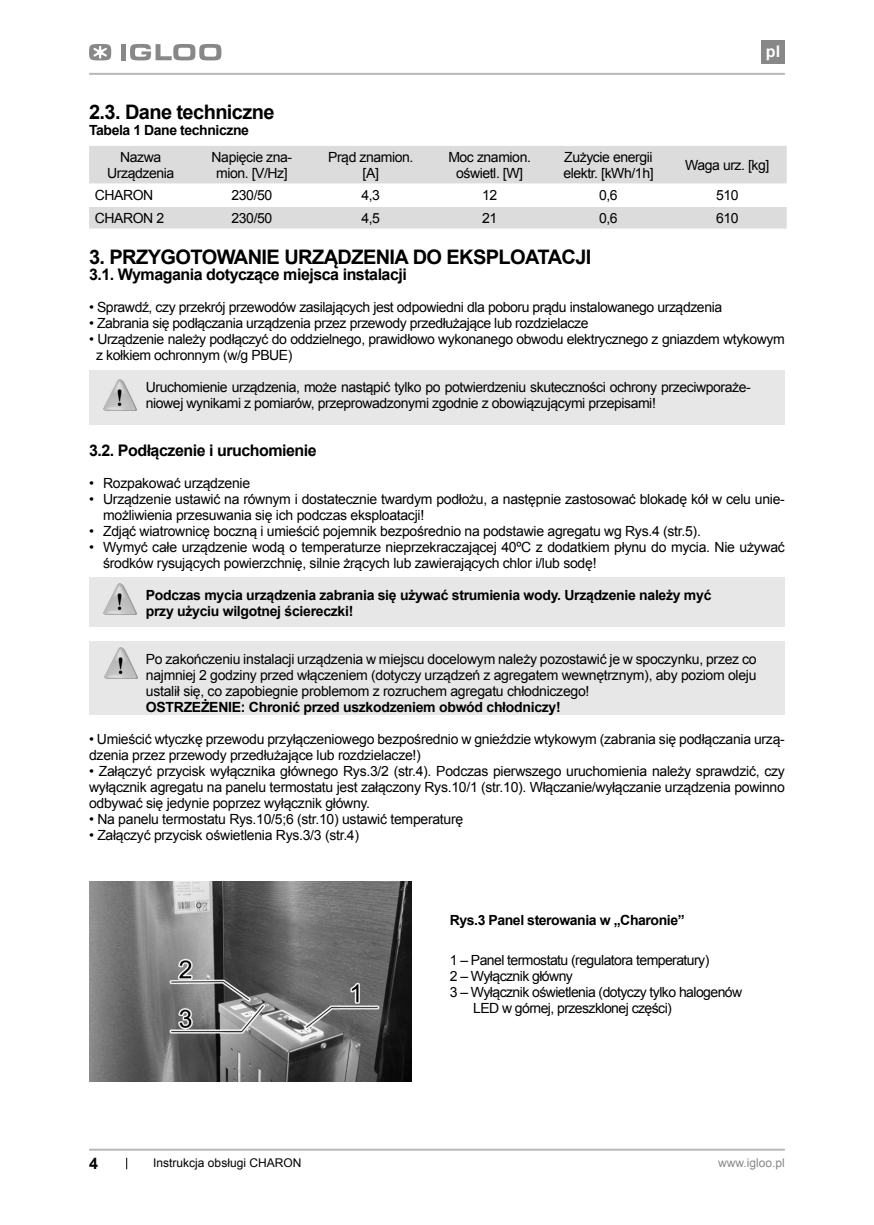
<style>
.page{position:relative;width:874px;height:1225px;background:#fff}
.page>*{position:absolute;margin:0;border:0;box-sizing:border-box;transform-origin:0 0}
.t1{font:700 20px "Arial";letter-spacing:-.03em;color:#000}
.t2{font:700 16px "Arial";letter-spacing:-.03em;color:#000}
.t3{font:700 16px "Arial";color:#fff}
.t4{font:14px/16px "Arial";letter-spacing:-.02em;color:#000}
.t5{font:700 14px/16px "Arial";letter-spacing:-.02em;color:#000}
.t6{font:14px "Arial";letter-spacing:-.04em;color:#000}
.t7{font:12px "Arial";color:#000}
.t8{font:12px "Arial";color:#888}
</style>
<div class="page">
<hr style="left:89px;top:73px;width:695px;height:2px;background:#b8b8b8">
<hr style="left:89px;top:1148px;width:695px;height:2px;background:#b8b8b8">
<div style="left:760px;top:40px;width:24px;height:23px;background:#888"></div>
<svg style="left:126px;top:1157px;width:1px;height:12px"></svg>
<svg style="left:89px;top:44px;width:22px;height:17px"></svg>
<div style="left:121px;top:44px;width:5px;height:16px;background:#888"></div>
<svg style="left:130px;top:44px;width:91px;height:17px"></svg>
<div style="left:89px;top:577px;width:695px;height:49px;background:#e7e7e7"></div>
<img style="left:104px;top:583px;width:32px;height:31px">
<svg style="left:89px;top:146px;width:697px;height:82px;fill:#dcdcdc"></svg>
<div style="left:89px;top:641px;width:695px;height:73px;background:#e7e7e7"></div>
<img style="left:105px;top:647px;width:32px;height:31px">
<div style="left:89px;top:370px;width:695px;height:54px;background:#e7e7e7"></div>
<img style="left:104px;top:380px;width:32px;height:31px">
<img style="left:89px;top:881px;width:322px;height:200px">
<p class="t3" style="left:765px;top:42px;width:16px">pl</p>
<h1 class="t1" style="left:89px;top:100px;width:187px">2.3. Dane techniczne</h1>
<p class="t5" style="left:89px;top:122px;width:161px">Tabela 1 Dane techniczne</p>
<p class="t4" style="left:107px;top:149px;width:69px;text-align:center">Nazwa<br>Urządzenia</p>
<p class="t4" style="left:211px;top:149px;width:82px;text-align:center">Napięcie zna&shy;mion. [V/Hz]</p>
<p class="t4" style="left:328px;top:149px;width:87px;text-align:center">Prąd znamion. [A]</p>
<p class="t4" style="left:448px;top:149px;width:84px;text-align:center">Moc znamion. oświetl. [W]</p>
<p class="t4" style="left:563px;top:149px;width:92px">Zużycie energii elektr. [kWh/1h]</p>
<p class="t4" style="left:684px;top:157px;width:86px">Waga urz. [kg]</p>
<p class="t4" style="left:95px;top:187px;width:60px">CHARON</p>
<p class="t4" style="left:231px;top:187px;width:42px">230/50</p>
<p class="t4" style="left:361px;top:187px;width:20px">4,3</p>
<p class="t4" style="left:482px;top:187px;width:17px">12</p>
<p class="t4" style="left:599px;top:187px;width:20px">0,6</p>
<p class="t4" style="left:715px;top:187px;width:24px">510</p>
<p class="t4" style="left:95px;top:210px;width:71px">CHARON 2</p>
<p class="t4" style="left:231px;top:210px;width:42px">230/50</p>
<p class="t4" style="left:361px;top:210px;width:20px">4,5</p>
<p class="t4" style="left:482px;top:210px;width:17px">21</p>
<p class="t4" style="left:599px;top:210px;width:20px">0,6</p>
<p class="t4" style="left:715px;top:210px;width:24px">610</p>
<h1 class="t1" style="left:89px;top:246px;width:503px">3. PRZYGOTOWANIE URZĄDZENIA DO EKSPLOATACJI</h1>
<p class="t2" style="left:89px;top:266px;width:319px">3.1. Wymagania dotyczące miejsca instalacji</p>
<p class="t4" style="left:89px;top:299px;width:634px">• Sprawdź, czy przekrój przewodów zasilających jest odpowiedni dla poboru prądu instalowanego urządzenia</p>
<p class="t4" style="left:89px;top:315px;width:500px">• Zabrania się podłączania urządzenia przez przewody przedłużające lub rozdzielacze</p>
<p class="t4" style="left:96px;top:331px;width:690px;text-indent:-7px">• Urządzenie należy podłączyć do oddzielnego, prawidłowo wykonanego obwodu elektrycznego z gniazdem wtykowym z kołkiem ochronnym (w/g PBUE)</p>
<p class="t4" style="left:146px;top:379px;width:606px">Uruchomienie urządzenia, może nastąpić tylko po potwierdzeniu skuteczności ochrony przeciwporaże&shy;niowej wynikami z pomiarów, przeprowadzonymi zgodnie z obowiązującymi przepisami!</p>
<p class="t2" style="left:89px;top:442px;width:229px">3.2. Podłączenie i uruchomienie</p>
<p class="t4" style="left:89px;top:475px;width:162px">• Rozpakować urządzenie</p>
<p class="t4" style="left:103px;top:491px;width:683px;text-indent:-14px">• Urządzenie ustawić na równym i dostatecznie twardym podłożu, a następnie zastosować blokadę kół w celu unie&shy;możliwienia przesuwania się ich podczas eksploatacji!</p>
<p class="t4" style="left:89px;top:523px;width:613px">• Zdjąć wiatrownicę boczną i umieścić pojemnik bezpośrednio na podstawie agregatu wg Rys.4 (str.5).</p>
<p class="t4" style="left:103px;top:539px;width:683px;text-indent:-14px">• Wymyć całe urządzenie wodą o temperaturze nieprzekraczającej 40ºC z dodatkiem płynu do mycia. Nie używać środków rysujących powierzchnię, silnie żrących lub zawierających chlor i/lub sodę!</p>
<p class="t5" style="left:146px;top:587px;width:567px">Podczas mycia urządzenia zabrania się używać strumienia wody. Urządzenie należy myć przy użyciu wilgotnej ściereczki!</p>
<p class="t4" style="left:146px;top:651px;width:612px;text-align:justify">Po zakończeniu instalacji urządzenia w miejscu docelowym należy pozostawić je w spoczynku, przez co najmniej 2 godziny przed włączeniem (dotyczy urządzeń z agregatem wewnętrznym), aby poziom oleju ustalił się, co zapobiegnie problemom z rozruchem agregatu chłodniczego!</p>
<p class="t5" style="left:146px;top:699px;width:416px">OSTRZEŻENIE: Chronić przed uszkodzeniem obwód chłodniczy!</p>
<p class="t4" style="left:89px;top:731px;width:697px">• Umieścić wtyczkę przewodu przyłączeniowego bezpośrednio w gnieździe wtykowym (zabrania się podłączania urzą&shy;dzenia przez przewody przedłużające lub rozdzielacze!)</p>
<p class="t4" style="left:89px;top:763px;width:697px;text-align:justify">• Załączyć przycisk wyłącznika głównego Rys.3/2 (str.4). Podczas pierwszego uruchomienia należy sprawdzić, czy wyłącznik agregatu na panelu termostatu jest załączony Rys.10/1 (str.10). Włączanie/wyłączanie urządzenia powinno odbywać się jedynie poprzez wyłącznik główny.</p>
<p class="t4" style="left:89px;top:811px;width:375px">• Na panelu termostatu Rys.10/5;6 (str.10) ustawić temperaturę</p>
<p class="t4" style="left:89px;top:827px;width:271px">• Załączyć przycisk oświetlenia Rys.3/3 (str.4)</p>
<p class="t5" style="left:449px;top:912px;width:236px">Rys.3 Panel sterowania w „Charonie”</p>
<p class="t6" style="left:449px;top:952px;width:261px">1 – Panel termostatu (regulatora temperatury)</p>
<p class="t6" style="left:449px;top:968px;width:125px">2 – Wyłącznik główny</p>
<p class="t6" style="left:449px;top:984px;width:294px">3 – Wyłącznik oświetlenia (dotyczy tylko halogenów</p>
<p class="t6" style="left:473px;top:1000px;width:200px">LED w górnej, przeszklonej części)</p>
<p class="t2" style="left:89px;top:1154px;width:10px">4</p>
<p class="t7" style="left:153px;top:1156px;width:150px">Instrukcja obsługi CHARON</p>
<p class="t8" style="left:717px;top:1156px;width:68px">www.igloo.pl</p>
</div>
